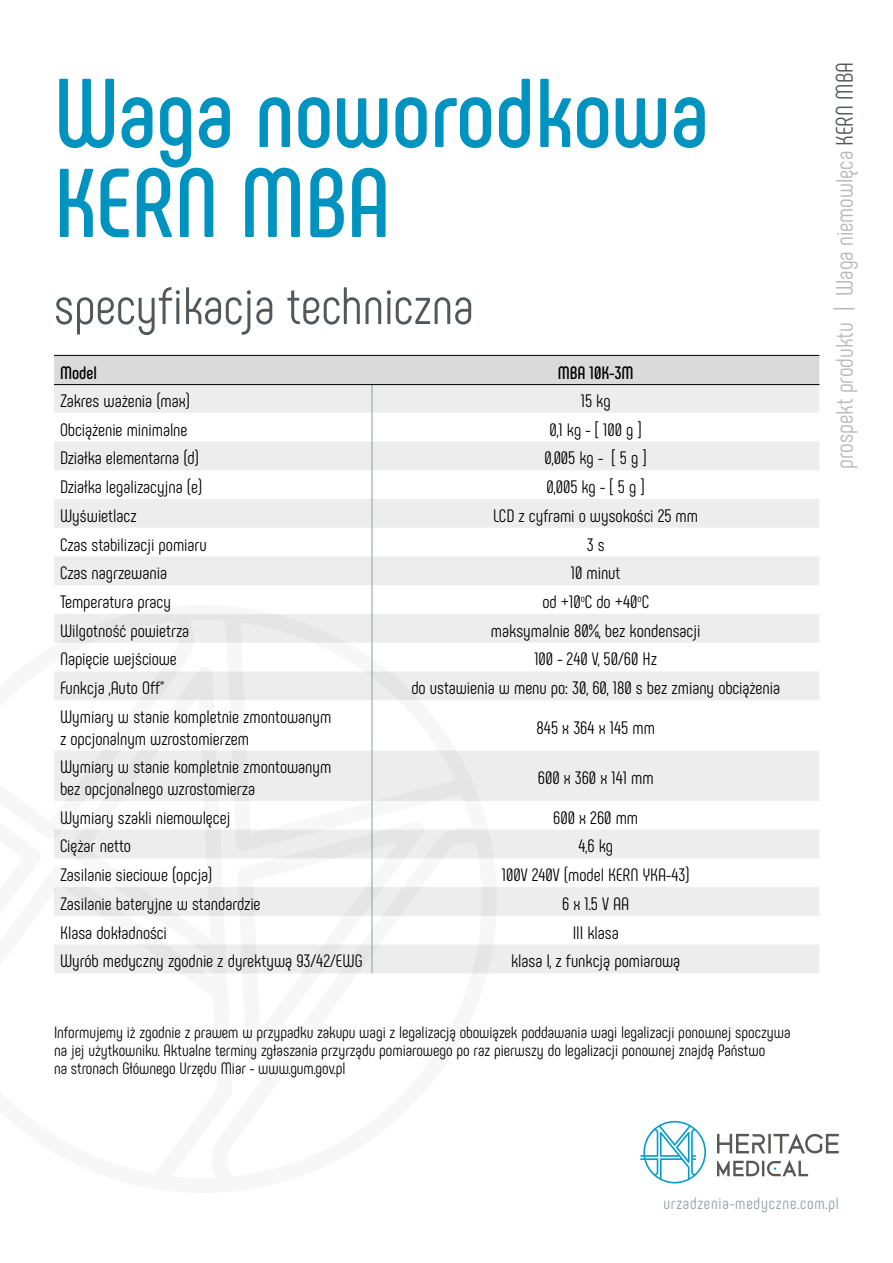
<style>
.page{position:relative;width:893px;height:1263px;background:#fff}
.page>*{position:absolute;margin:0;border:0;box-sizing:border-box;transform-origin:0 0}
.t1{font:700 97.5px/90px "Phenomena";color:#0093bf}
.t2{font:52.5px "Phenomena";color:#51575a}
.t3{font:24px "Phenomena";color:#b5b7b8}
.t4{font:18px/21.6px "Phenomena";color:#000}
.t5{font:700 18px "Phenomena";color:#000}
.t6{font:16.5px/18px "Phenomena";color:#000}
.t7{font:16.5px "Phenomena";letter-spacing:.05em;color:#8d9e9e}
.s1{color:#51575a}
</style>
<div class="page">
<svg style="left:505px;top:751px;width:314px;height:222px;fill:#ededed"></svg>
<svg style="left:54px;top:356px;width:765px;height:344px"></svg>
<hr style="left:54px;top:355px;width:318px;height:1px;background:#000">
<hr style="left:372px;top:355px;width:447px;height:1px;background:#000">
<hr style="left:54px;top:384px;width:318px;height:1px;background:#000">
<hr style="left:372px;top:384px;width:447px;height:1px;background:#000">
<svg style="left:640px;top:1121px;width:66px;height:62px"></svg>
<svg style="left:717px;top:1133px;width:122px;height:20px"></svg>
<svg style="left:717px;top:1160px;width:91px;height:16px"></svg>
<svg style="left:54px;top:596px;width:451px;height:378px;fill:#ededed"></svg>
<h1 class="t1" style="left:54px;top:68px;width:656px">Waga noworodkowa<br>KERN MBA</h1>
<h2 class="t2" style="left:54px;top:275px;width:421px">specyfikacja techniczna</h2>
<p class="t5" style="left:60px;top:361px;width:38px">Model</p>
<p class="t5" style="left:558px;top:361px;width:77px">MBA 10K-3M</p>
<p class="t4" style="left:60px;top:390px;width:131px">Zakres ważenia (max)</p>
<p class="t4" style="left:581px;top:390px;width:31px">15 kg</p>
<p class="t4" style="left:60px;top:418px;width:129px">Obciążenie minimalne</p>
<p class="t4" style="left:549px;top:418px;width:94px">0,1 kg - [ 100 g ]</p>
<p class="t4" style="left:60px;top:447px;width:141px">Działka elementarna (d)</p>
<p class="t4" style="left:544px;top:447px;width:104px">0,005 kg - [ 5 g ]</p>
<p class="t4" style="left:60px;top:476px;width:144px">Działka legalizacyjna (e)</p>
<p class="t4" style="left:547px;top:476px;width:100px">0,005 kg - [ 5 g ]</p>
<p class="t4" style="left:60px;top:505px;width:78px">Wyświetlacz</p>
<p class="t4" style="left:493px;top:505px;width:206px">LCD z cyframi o wysokości 25 mm</p>
<p class="t4" style="left:60px;top:533px;width:148px">Czas stabilizacji pomiaru</p>
<p class="t4" style="left:587px;top:533px;width:19px">3 s</p>
<p class="t4" style="left:60px;top:562px;width:109px">Czas nagrzewania</p>
<p class="t4" style="left:571px;top:562px;width:51px">10 minut</p>
<p class="t4" style="left:60px;top:591px;width:113px">Temperatura pracy</p>
<p class="t4" style="left:542px;top:591px;width:108px">od +10<sup>o</sup>C do +40<sup>o</sup>C</p>
<p class="t4" style="left:60px;top:620px;width:131px">Wilgotność powietrza</p>
<p class="t4" style="left:491px;top:620px;width:211px">maksymalnie 80%, bez kondensacji</p>
<p class="t4" style="left:60px;top:648px;width:118px">Napięcie wejściowe</p>
<p class="t4" style="left:534px;top:648px;width:124px">100 - 240 V, 50/60 Hz</p>
<p class="t4" style="left:60px;top:677px;width:106px">Funkcja „Auto Off”</p>
<p class="t4" style="left:411px;top:677px;width:370px">do ustawienia w menu po: 30, 60, 180 s bez zmiany obciążenia</p>
<p class="t4" style="left:60px;top:706px;width:273px">Wymiary w stanie kompletnie zmontowanym z opcjonalnym wzrostomierzem</p>
<p class="t4" style="left:537px;top:717px;width:120px">845 x 364 x 145 mm</p>
<p class="t4" style="left:60px;top:756px;width:273px">Wymiary w stanie kompletnie zmontowanym bez opcjonalnego wzrostomierza</p>
<p class="t4" style="left:538px;top:767px;width:117px">600 x 360 x 141 mm</p>
<p class="t4" style="left:60px;top:806px;width:172px">Wymiary szakli niemowlęcej</p>
<p class="t4" style="left:553px;top:806px;width:86px">600 x 260 mm</p>
<p class="t4" style="left:60px;top:835px;width:73px">Ciężar netto</p>
<p class="t4" style="left:578px;top:835px;width:36px">4,6 kg</p>
<p class="t4" style="left:60px;top:864px;width:154px">Zasilanie sieciowe (opcja)</p>
<p class="t4" style="left:502px;top:864px;width:189px">100V 240V (model KERN YKA-43)</p>
<p class="t4" style="left:60px;top:893px;width:202px">Zasilanie bateryjne w standardzie</p>
<p class="t4" style="left:562px;top:893px;width:69px">6 x 1.5 V AA</p>
<p class="t4" style="left:60px;top:921px;width:108px">Klasa dokładności</p>
<p class="t4" style="left:573px;top:921px;width:48px">III klasa</p>
<p class="t4" style="left:60px;top:950px;width:304px">Wyrób medyczny zgodnie z dyrektywą 93/42/EWG</p>
<p class="t4" style="left:511px;top:950px;width:171px">klasa I, z funkcją pomiarową</p>
<p class="t6" style="left:54px;top:1023px;width:738px">Informujemy iż zgodnie z prawem w przypadku zakupu wagi z legalizacją obowiązek poddawania wagi legalizacji ponownej spoczywa na jej użytkowniku. Aktualne terminy zgłaszania przyrządu pomiarowego po raz pierwszy do legalizacji ponownej znajdą Państwo<br>na stronach Głównego Urzędu Miar - www.gum.gov.pl</p>
<h3 class="t3" style="left:831px;top:469px;width:408px;rotate:-90deg">prospekt produktu | Waga niemowlęca <span class="s1">KERN MBA</span></h3>
<p class="t7" style="left:664px;top:1193px;width:177px">urzadzenia-medyczne.com.pl</p>
</div>
